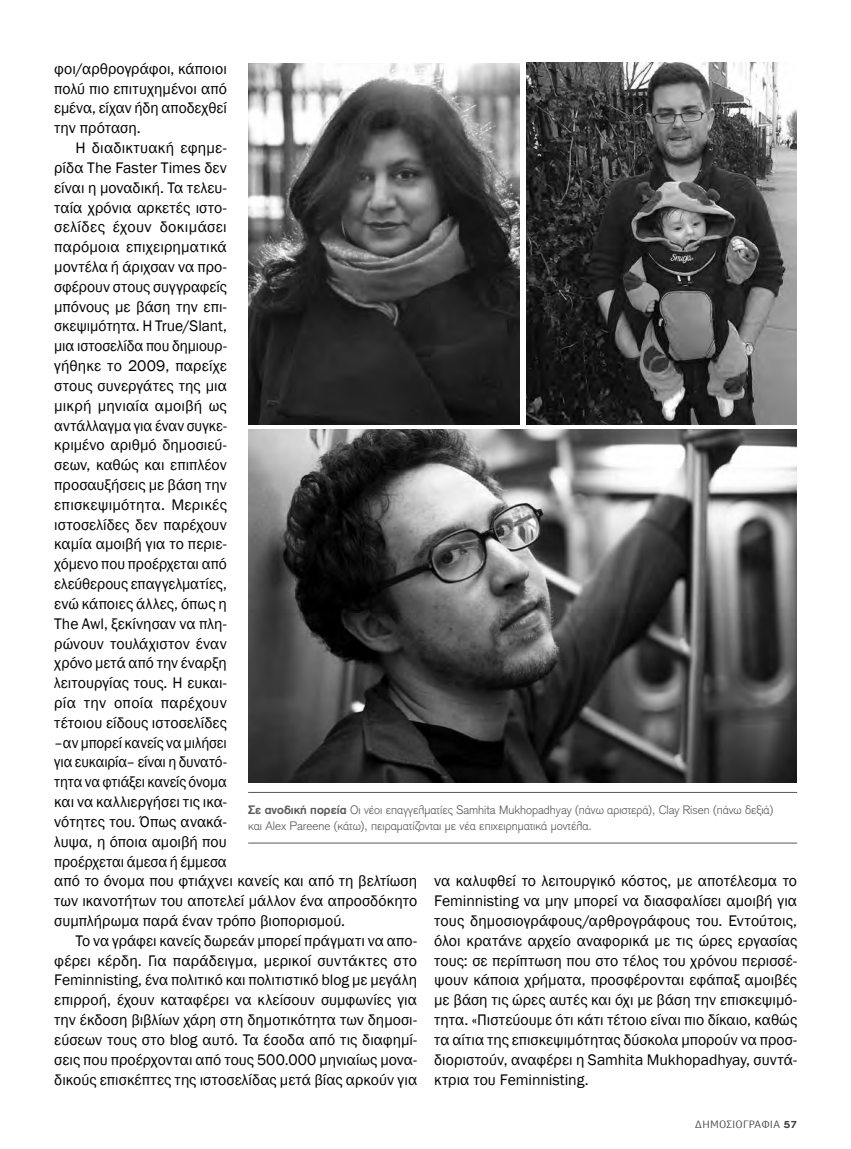
<style>
.page{position:relative;width:851px;height:1149px;background:#fff}
.page>*{position:absolute;margin:0;border:0;box-sizing:border-box;transform-origin:0 0}
.t1{font:15.75px/19.8px "Franklin Gothic";color:#000;text-align:justify}
.t2{font:300 12px/16.2px "PF Akzidenz";color:#58595b}
.t3{font:700 9.6px "Avant Greek";color:#414042;scale:1.25 1}
.s1{font-family:"PF Akzidenz Ten";font-weight:700}
</style>
<div class="page">
<img style="left:248px;top:430px;width:548px;height:352px">
<img style="left:248px;top:63px;width:272px;height:361px">
<img style="left:526px;top:63px;width:270px;height:361px">
<hr style="left:248px;top:792px;width:549px;height:1px;background:#58595b">
<hr style="left:248px;top:842px;width:549px;height:1px;background:#58595b">
<p class="t1" style="left:54px;top:59px;width:174px">φοι/αρθρογράφοι, κάποιοι πολύ πιο επιτυχημένοι από εμένα, είχαν ήδη αποδεχθεί την πρόταση.</p>
<p class="t1" style="left:54px;top:138px;width:364px;text-align:left;text-indent:21px">Η διαδικτυακή εφημε-<br>ρίδα The Faster Times δεν<br>είναι η μοναδική. Τα τελευ-<br>ταία χρόνια αρκετές ιστο-<br>σελίδες έχουν δοκιμάσει<br>παρόμοια επιχειρηματικά<br>μοντέλα ή άριχσαν να προ-<br>σφέρουν στους συγγραφείς<br>μπόνους με βάση την επι-<br>σκεψιμότητα. Η True/Slant,<br>μια ιστοσελίδα που δημιουρ-<br>γήθηκε το 2009, παρείχε<br>στους συνεργάτες της μια<br>μικρή μηνιαία αμοιβή ως<br>αντάλλαγμα για έναν συγκε-<br>κριμένο αριθμό δημοσιεύ-<br>σεων, καθώς και επιπλέον<br>προσαυξήσεις με βάση την<br>επισκεψιμότητα. Μερικές<br>ιστοσελίδες δεν παρέχουν<br>καμία αμοιβή για το περιε-<br>χόμενο που προέρχεται από<br>ελεύθερους επαγγελματίες,<br>ενώ κάποιες άλλες, όπως η<br>The Awl, ξεκίνησαν να πλη-<br>ρώνουν τουλάχιστον έναν<br>χρόνο μετά από την έναρξη<br>λειτουργίας τους. Η ευκαι-<br>ρία την οποία παρέχουν<br>τέτοιου είδους ιστοσελίδες<br>–αν μπορεί κανείς να μιλήσει<br>για ευκαιρία– είναι η δυνατό-<br>τητα να φτιάξει κανείς όνομα<br>και να καλλιεργήσει τις ικα-<br>νότητες του. Όπως ανακά-<br>λυψα, η όποια αμοιβή που<br>προέρχεται άμεσα ή έμμεσα<br>από το όνομα που φτιάχνει κανείς και από τη βελτίωση των ικανοτήτων του αποτελεί μάλλον ένα απροσδόκητο συμπλήρωμα παρά έναν τρόπο βιοπορισμού.</p>
<p class="t1" style="left:54px;top:930px;width:364px;text-indent:21px">Το να γράφει κανείς δωρεάν μπορεί πράγματι να απο&shy;φέρει κέρδη. Για παράδειγμα, μερικοί συντάκτες στο Feminnisting, ένα πολιτικό και πολιτιστικό blog με μεγάλη επιρροή, έχουν καταφέρει να κλείσουν συμφωνίες για την έκδοση βιβλίων χάρη στη δημοτικότητα των δημοσι&shy;εύσεων τους στο blog αυτό. Τα έσοδα από τις διαφημί&shy;σεις που προέρχονται από τους 500.000 μηνιαίως μονα&shy;δικούς επισκέπτες της ιστοσελίδας μετά βίας αρκούν για</p>
<p class="t2" style="left:248px;top:801px;width:526px"><span class="s1">Σε ανοδική πορεία</span> Οι νέοι επαγγελματίες Samhita Mukhopadhyay (πάνω αριστερά), Clay Risen (πάνω δεξιά) και Alex Pareene (κάτω), πειραματίζονται με νέα επιχειρηματικά μοντέλα.</p>
<p class="t1" style="left:434px;top:871px;width:364px">να καλυφθεί το λειτουργικό κόστος, με αποτέλεσμα το Feminnisting να μην μπορεί να διασφαλίσει αμοιβή για τους δημοσιογράφους/αρθρογράφους του. Εντούτοις, όλοι κρατάνε αρχείο αναφορικά με τις ώρες εργασίας τους: σε περίπτωση που στο τέλος του χρόνου περισσέ&shy;ψουν κάποια χρήματα, προσφέρονται εφάπαξ αμοιβές με βάση τις ώρες αυτές και όχι με βάση την επισκεψιμό&shy;τητα. «Πιστεύουμε ότι κάτι τέτοιο είναι πιο δίκαιο, καθώς τα αίτια της επισκεψιμότητας δύσκολα μπορούν να προσ&shy;διοριστούν, αναφέρει η Samhita Mukhopadhyay, συντά&shy;κτρια του Feminnisting.</p>
<p class="t3" style="left:783px;top:1118px;width:12px">57</p>
</div>
